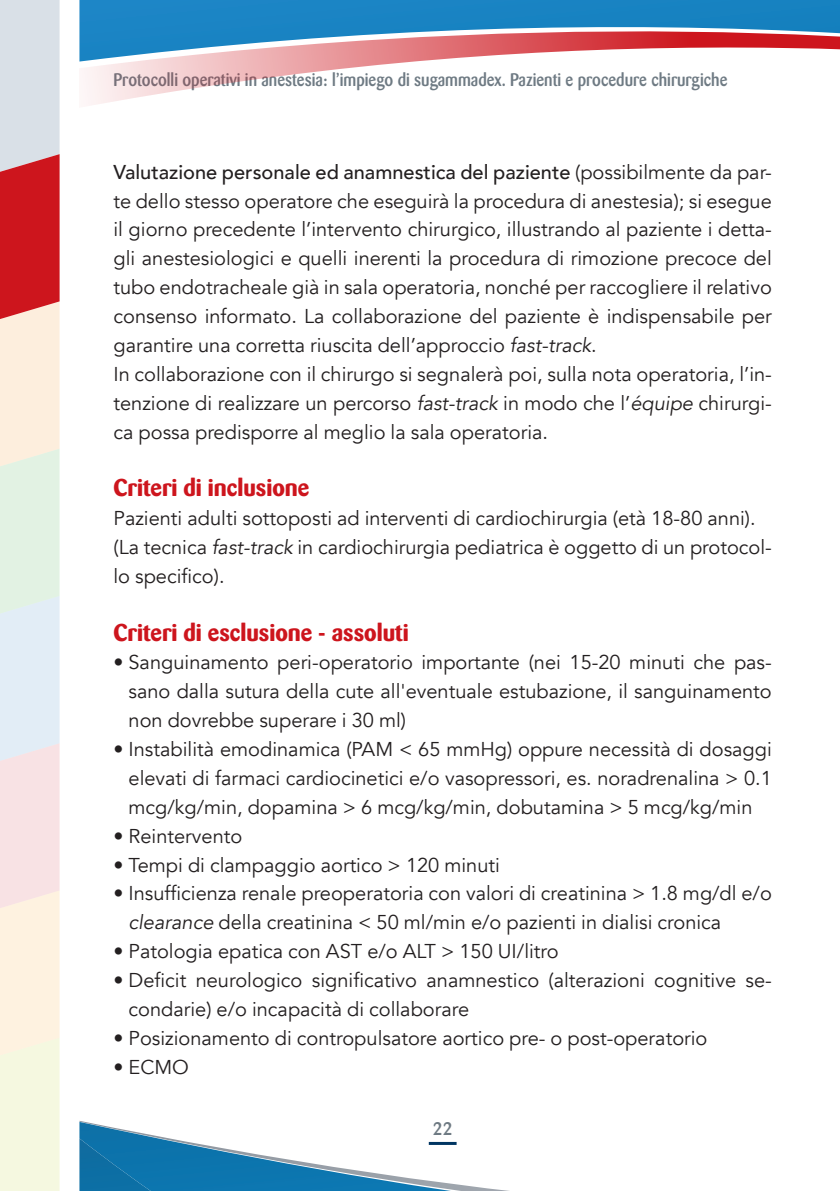
<style>
.page{position:relative;width:840px;height:1191px;background:#fff}
.page>*{position:absolute;margin:0;border:0;box-sizing:border-box;transform-origin:0 0}
.t1{font:700 24px "Barmeno";color:#cd151d}
.t2{font:20px/28.8px "Avenir";color:#231f20;text-align:justify}
.t3{font:500 18px "Barmeno";color:#6e7a83;scale:.9 1}
.t4{font:500 18px "Barmeno";color:#6e7a83}
.s1{font-weight:500}
.s2{font-style:italic}
</style>
<div class="page">
<svg style="left:79px;top:1121px;width:430px;height:70px"></svg>
<img style="left:79px;top:1138px;width:96px;height:53px">
<hr style="left:428px;top:1142px;width:28px;height:3px;background:#003562">
<svg style="left:84px;top:62px;width:324px;height:43px"></svg>
<svg style="left:79px;top:0;width:760px;height:62px"></svg>
<svg style="left:0;top:0;width:60px;height:1191px;background:#ead2cc"></svg>
<p class="t3" style="left:113px;top:69px;width:683px">Protocolli operativi in anestesia: l’impiego di sugammadex. Pazienti e procedure chirurgiche</p>
<p class="t2" style="left:113px;top:158px;width:659px"><span class="s1">Valutazione personale ed anamnestica del paziente</span> (possibilmente da par&shy;te dello stesso operatore che eseguirà la procedura di anestesia); si esegue il giorno precedente l’intervento chirurgico, illustrando al paziente i detta&shy;gli anestesiologici e quelli inerenti la procedura di rimozione precoce del tubo endotracheale già in sala operatoria, nonché per raccogliere il relativo consenso informato. La collaborazione del paziente è indispensabile per garantire una corretta riuscita dell’approccio <span class="s2">fast-track</span>.</p>
<p class="t2" style="left:113px;top:360px;width:659px">In collaborazione con il chirurgo si segnalerà poi, sulla nota operatoria, l’in&shy;tenzione di realizzare un percorso <span class="s2">fast-track</span> in modo che l’<span class="s2">équipe</span> chirurgi&shy;ca possa predisporre al meglio la sala operatoria.</p>
<p class="t1" style="left:113px;top:473px;width:197px">Criteri di inclusione</p>
<p class="t2" style="left:113px;top:504px;width:643px">Pazienti adulti sottoposti ad interventi di cardiochirurgia (età 18-80 anni).</p>
<p class="t2" style="left:113px;top:533px;width:659px">(La tecnica <span class="s2">fast-track</span> in cardiochirurgia pediatrica è oggetto di un protocol&shy;lo specifico).</p>
<p class="t1" style="left:113px;top:617px;width:296px">Criteri di esclusione - assoluti</p>
<p class="t2" style="left:128px;top:648px;width:644px;text-indent:-15px">• Sanguinamento peri-operatorio importante (nei 15-20 minuti che pas&shy;sano dalla sutura della cute all'eventuale estubazione, il sanguinamento non dovrebbe superare i 30 ml)</p>
<p class="t2" style="left:128px;top:735px;width:644px;text-indent:-15px">• Instabilità emodinamica (PAM &lt; 65 mmHg) oppure necessità di dosaggi elevati di farmaci cardiocinetici e/o vasopressori, es. noradrenalina &gt; 0.1 mcg/kg/min, dopamina &gt; 6 mcg/kg/min, dobutamina &gt; 5 mcg/kg/min</p>
<p class="t2" style="left:113px;top:821px;width:130px">• Reintervento</p>
<p class="t2" style="left:113px;top:850px;width:388px">• Tempi di clampaggio aortico &gt; 120 minuti</p>
<p class="t2" style="left:128px;top:879px;width:644px;text-indent:-15px">• Insufficienza renale preoperatoria con valori di creatinina &gt; 1.8 mg/dl e/o <span class="s2">clearance</span> della creatinina &lt; 50 ml/min e/o pazienti in dialisi cronica</p>
<p class="t2" style="left:113px;top:937px;width:446px">• Patologia epatica con AST e/o ALT &gt; 150 UI/litro</p>
<p class="t2" style="left:128px;top:966px;width:644px;text-indent:-15px">• Deficit neurologico significativo anamnestico (alterazioni cognitive se&shy;condarie) e/o incapacità di collaborare</p>
<p class="t2" style="left:113px;top:1023px;width:595px">• Posizionamento di contropulsatore aortico pre- o post-operatorio</p>
<p class="t2" style="left:113px;top:1052px;width:77px">• ECMO</p>
<p class="t4" style="left:432px;top:1118px;width:21px">22</p>
</div>
